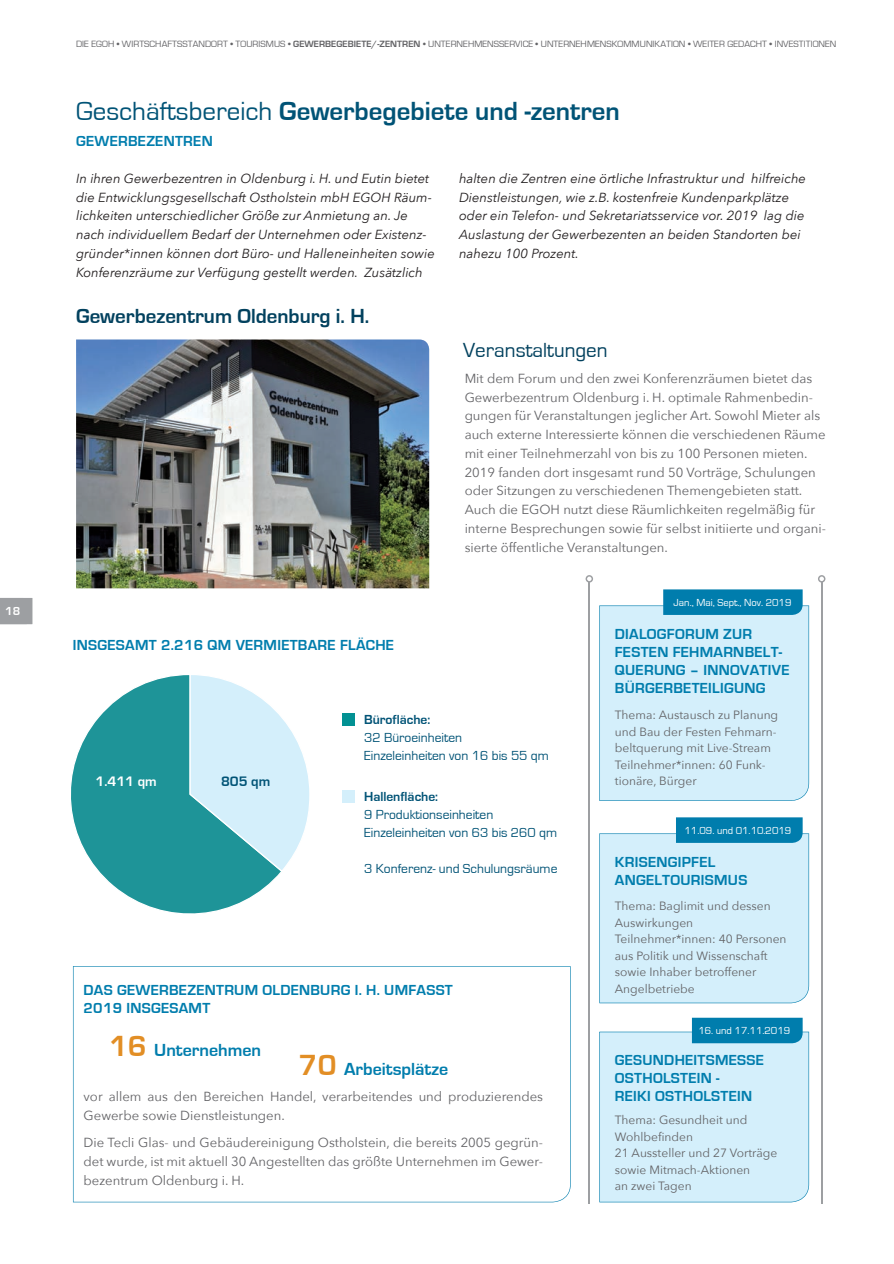
<style>
.page{position:relative;width:894px;height:1264px;background:#fff}
.page>*{position:absolute;margin:0;border:0;box-sizing:border-box;transform-origin:0 0}
.t1{font:700 27px "Eurostile";color:#005376}
.t2{font:700 21px "Eurostile";color:#02415e}
.t3{font:21px "Eurostile";color:#02415e}
.t4{font:700 18px "Eurostile";color:#007dad}
.t5{font:700 15px/18px "Eurostile";letter-spacing:.02em;color:#007dad}
.t6{font:700 14.1px "Eurostile";color:#fff}
.t7{font:700 14.1px "Eurostile";color:#005376}
.t8{font:13.5px/18px "Eurostile";color:#005376}
.t9{font:700 13.5px "Eurostile";color:#005376}
.t10{font:13.2px/18.8px "Avenir Next";color:#636366}
.t11{font:italic 13.2px/18.8px "Avenir Next";color:#231f20}
.t12{font:12px/16.5px "Avenir Next";color:#636366}
.t13{font:700 12px "Eurostile";color:#fff}
.t14{font:10.5px "Eurostile";color:#fff}
.t15{font:9.3px "Eurostile";letter-spacing:.01em;color:#636366}
.s1{font-weight:700}
.s2{font-weight:400}
.s3{font-size:30px;color:#e28e25}
</style>
<div class="page">
<svg style="left:0;top:598px;width:32px;height:26px"></svg>
<img style="left:76px;top:339px;width:353px;height:249px">
<svg style="left:71px;top:675px;width:209px;height:239px"></svg>
<svg style="left:188px;top:675px;width:122px;height:198px"></svg>
<div style="left:342px;top:712px;width:13px;height:13px;background:#029193"></div>
<div style="left:342px;top:789px;width:13px;height:13px;background:#d4effb"></div>
<svg style="left:73px;top:966px;width:497px;height:236px"></svg>
<hr style="left:588px;top:582px;width:2px;height:621px;background:#9d9fa2">
<svg style="left:585px;top:575px;width:8px;height:7px"></svg>
<hr style="left:820px;top:582px;width:2px;height:621px;background:#9d9fa2">
<svg style="left:818px;top:575px;width:7px;height:7px"></svg>
<svg style="left:599px;top:589px;width:210px;height:212px;background:#c2e5f4"></svg>
<svg style="left:599px;top:817px;width:210px;height:186px;background:#c2e5f3"></svg>
<svg style="left:599px;top:1017px;width:210px;height:185px;background:#c4e6f4"></svg>
<p class="t13" style="left:5px;top:604px;width:17px">18</p>
<p class="t15" style="left:76px;top:39px;width:761px">DIE EGOH <span class="s1">•</span> WIRTSCHAFTSSTANDORT <span class="s1">•</span> TOURISMUS <span class="s1">• GEWERBEGEBIETE/-ZENTREN •</span> UNTERNEHMENSSERVICE <span class="s1">•</span> UNTERNEHMENSKOMMUNIKATION <span class="s1">•</span> WEITER GEDACHT <span class="s1">•</span> INVESTITIONEN</p>
<h1 class="t1" style="left:76px;top:96px;width:545px"><span class="s2">Geschäftsbereich</span> Gewerbegebiete und -zentren</h1>
<p class="t5" style="left:76px;top:132px;width:138px">GEWERBEZENTREN</p>
<p class="t11" style="left:76px;top:168px;width:360px">In ihren Gewerbezentren in Oldenburg i. H. und Eutin bietet die Entwicklungsgesellschaft Ostholstein mbH EGOH Räum&shy;lichkeiten unterschiedlicher Größe zur Anmietung an. Je nach individuellem Bedarf der Unternehmen oder Existenz&shy;gründer*innen können dort Büro- und Halleneinheiten sowie Konferenzräume zur Verfügung gestellt werden. Zusätzlich</p>
<p class="t11" style="left:459px;top:168px;width:348px">halten die Zentren eine örtliche Infrastruktur und hilfreiche Dienstleistungen, wie z.B. kostenfreie Kundenparkplätze oder ein Telefon- und Sekretariatsservice vor. 2019 lag die Auslastung der Gewerbezenten an beiden Standorten bei nahezu 100 Prozent.</p>
<h2 class="t2" style="left:76px;top:304px;width:294px">Gewerbezentrum Oldenburg i. H.</h2>
<h2 class="t3" style="left:463px;top:338px;width:146px">Veranstaltungen</h2>
<p class="t10" style="left:464px;top:368px;width:363px">Mit dem Forum und den zwei Konferenzräumen bietet das Gewerbezentrum Oldenburg i. H. optimale Rahmenbedin&shy;gungen für Veranstaltungen jeglicher Art. Sowohl Mieter als auch externe Interessierte können die verschiedenen Räume mit einer Teilnehmerzahl von bis zu 100 Personen mieten.<br>2019 fanden dort insgesamt rund 50 Vorträge, Schulungen oder Sitzungen zu verschiedenen Themengebieten statt.<br>Auch die EGOH nutzt diese Räumlichkeiten regelmäßig für interne Besprechungen sowie für selbst initiierte und organi&shy;sierte öffentliche Veranstaltungen.</p>
<p class="t5" style="left:73px;top:636px;width:322px">INSGESAMT 2.216 QM VERMIETBARE FLÄCHE</p>
<p class="t6" style="left:96px;top:773px;width:63px">1.411 qm</p>
<p class="t7" style="left:221px;top:773px;width:51px">805 qm</p>
<p class="t9" style="left:364px;top:712px;width:68px">Bürofläche:</p>
<p class="t8" style="left:364px;top:728px;width:186px">32 Büroeinheiten<br>Einzeleinheiten von 16 bis 55 qm</p>
<p class="t9" style="left:364px;top:789px;width:76px">Hallenfläche:</p>
<p class="t8" style="left:364px;top:805px;width:195px">9 Produktionseinheiten<br>Einzeleinheiten von 63 bis 260 qm</p>
<p class="t8" style="left:364px;top:859px;width:195px">3 Konferenz- und Schulungsräume</p>
<p class="t5" style="left:84px;top:981px;width:371px">DAS GEWERBEZENTRUM OLDENBURG I. H. UMFASST<br>2019 INSGESAMT</p>
<h3 class="t4" style="left:109px;top:1040px;width:153px"><span class="s3">16</span> Unternehmen</h3>
<h3 class="t4" style="left:299px;top:1058px;width:151px"><span class="s3">70</span> Arbeitsplätze</h3>
<p class="t10" style="left:84px;top:1086px;width:461px">vor allem aus den Bereichen Handel, verarbeitendes und produzierendes<br>Gewerbe sowie Dienstleistungen.</p>
<p class="t10" style="left:84px;top:1132px;width:461px;text-align:justify">Die Tecli Glas- und Gebäudereinigung Ostholstein, die bereits 2005 gegrün&shy;det wurde, ist mit aktuell 30 Angestellten das größte Unternehmen im Gewer&shy;bezentrum Oldenburg i. H.</p>
<p class="t14" style="left:673px;top:596px;width:119px">Jan., Mai, Sept., Nov. 2019</p>
<p class="t5" style="left:615px;top:625px;width:176px">DIALOGFORUM ZUR<br>FESTEN FEHMARNBELT-<br>QUERUNG – INNOVATIVE<br>BÜRGERBETEILIGUNG</p>
<p class="t12" style="left:615px;top:706px;width:165px">Thema: Austausch zu Planung und Bau der Festen Fehmarn&shy;beltquerung mit Live-Stream<br>Teilnehmer*innen: 60 Funk&shy;tionäre, Bürger</p>
<p class="t14" style="left:684px;top:824px;width:108px">11.09. und 01.10.2019</p>
<p class="t5" style="left:615px;top:853px;width:134px">KRISENGIPFEL<br>ANGELTOURISMUS</p>
<p class="t12" style="left:615px;top:897px;width:173px">Thema: Baglimit und dessen<br>Auswirkungen<br>Teilnehmer*innen: 40 Personen aus Politik und Wissenschaft sowie Inhaber betroffener<br>Angelbetriebe</p>
<p class="t14" style="left:698px;top:1024px;width:93px">16. und 17.11.2019</p>
<p class="t5" style="left:615px;top:1051px;width:151px">GESUNDHEITSMESSE<br>OSTHOLSTEIN -<br>REIKI OSTHOLSTEIN</p>
<p class="t12" style="left:615px;top:1111px;width:164px">Thema: Gesundheit und<br>Wohlbefinden<br>21 Aussteller und 27 Vorträge sowie Mitmach-Aktionen<br>an zwei Tagen</p>
</div>
